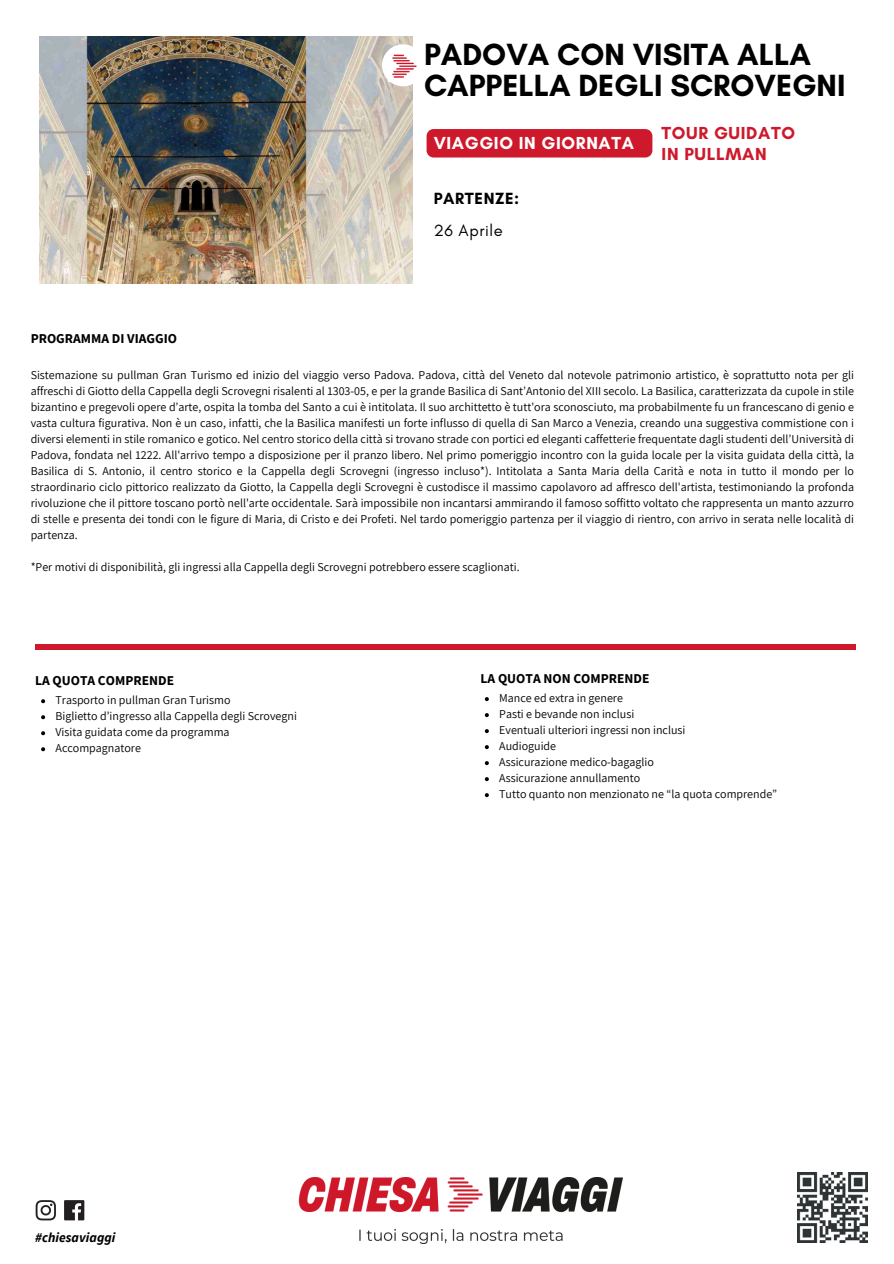
<style>
.page{position:relative;width:894px;height:1264px;background:#fff}
.page>*{position:absolute;margin:0;border:0;box-sizing:border-box;transform-origin:0 0}
.t1{font:700 31.2px/30.3px "Glacial Indifference";color:#000}
.t2{font:700 17.7px/20.2px "Glacial Indifference";letter-spacing:.035em;color:#ce192c}
.t3{font:700 17.7px "Glacial Indifference";letter-spacing:.035em;color:#fff}
.t4{font:700 16.5px "Glacial Indifference";letter-spacing:.035em;color:#000}
.t5{font:16.5px "Glacial Indifference";letter-spacing:.035em;color:#000}
.t6{font:700 13.5px "Source Sans Pro";color:#000}
.t7{font:italic 700 13.5px "Source Sans Pro";letter-spacing:.005em;color:#000}
.t8{font:12px/16px "Assistant";color:#000;text-align:justify}
</style>
<div class="page">
<div style="left:35px;top:644px;width:820px;height:5px;background:#ce192c"></div>
<img style="left:40px;top:36px;width:372px;height:248px">
<div style="left:382px;top:44px;width:42px;height:42px;background:#fff;border-radius:50%"></div>
<img style="left:388px;top:54px;width:29px;height:27px">
<img style="left:298px;top:1177px;width:324px;height:65px">
<img style="left:797px;top:1172px;width:70px;height:70px">
<img style="left:35px;top:1200px;width:50px;height:21px">
<svg style="left:41px;top:699px;width:4px;height:4px"></svg>
<svg style="left:41px;top:715px;width:4px;height:4px"></svg>
<svg style="left:41px;top:731px;width:4px;height:4px"></svg>
<svg style="left:41px;top:747px;width:4px;height:4px"></svg>
<svg style="left:484px;top:697px;width:4px;height:4px"></svg>
<svg style="left:484px;top:713px;width:4px;height:4px"></svg>
<svg style="left:484px;top:729px;width:4px;height:4px"></svg>
<svg style="left:484px;top:745px;width:4px;height:4px"></svg>
<svg style="left:484px;top:761px;width:4px;height:4px"></svg>
<svg style="left:484px;top:777px;width:4px;height:4px"></svg>
<svg style="left:484px;top:793px;width:4px;height:4px"></svg>
<div style="left:426px;top:129px;width:226px;height:28px;background:#ce192c;border-radius:7px"></div>
<h1 class="t1" style="left:424px;top:39px;width:423px">PADOVA CON VISITA ALLA<br>CAPPELLA DEGLI SCROVEGNI</h1>
<p class="t6" style="left:31px;top:329px;width:148px">PROGRAMMA DI VIAGGIO</p>
<p class="t3" style="left:433px;top:133px;width:202px">VIAGGIO IN GIORNATA</p>
<p class="t4" style="left:433px;top:188px;width:87px">PARTENZE:</p>
<p class="t5" style="left:433px;top:220px;width:71px">26 Aprile</p>
<p class="t2" style="left:661px;top:123px;width:135px">TOUR GUIDATO<br>IN PULLMAN</p>
<p class="t8" style="left:31px;top:366px;width:824px">Sistemazione su pullman Gran Turismo ed inizio del viaggio verso Padova. Padova, città del Veneto dal notevole patrimonio artistico, è soprattutto nota per gli affreschi di Giotto della Cappella degli Scrovegni risalenti al 1303-05, e per la grande Basilica di Sant’Antonio del XIII secolo. La Basilica, caratterizzata da cupole in stile bizantino e pregevoli opere d’arte, ospita la tomba del Santo a cui è intitolata. Il suo archittetto è tutt'ora sconosciuto, ma probabilmente fu un francescano di genio e vasta cultura figurativa. Non è un caso, infatti, che la Basilica manifesti un forte influsso di quella di San Marco a Venezia, creando una suggestiva commistione con i diversi elementi in stile romanico e gotico. Nel centro storico della città si trovano strade con portici ed eleganti caffetterie frequentate dagli studenti dell’Università di Padova, fondata nel 1222. All'arrivo tempo a disposizione per il pranzo libero. Nel primo pomeriggio incontro con la guida locale per la visita guidata della città, la Basilica di S. Antonio, il centro storico e la Cappella degli Scrovegni (ingresso incluso*). Intitolata a Santa Maria della Carità e nota in tutto il mondo per lo straordinario ciclo pittorico realizzato da Giotto, la Cappella degli Scrovegni è custodisce il massimo capolavoro ad affresco dell'artista, testimoniando la profonda rivoluzione che il pittore toscano portò nell'arte occidentale. Sarà impossibile non incantarsi ammirando il famoso soffitto voltato che rappresenta un manto azzurro di stelle e presenta dei tondi con le figure di Maria, di Cristo e dei Profeti. Nel tardo pomeriggio partenza per il viaggio di rientro, con arrivo in serata nelle località di partenza.</p>
<h4 class="t8" style="left:31px;top:558px;width:490px">*Per motivi di disponibilità, gli ingressi alla Cappella degli Scrovegni potrebbero essere scaglionati.</h4>
<p class="t6" style="left:35px;top:671px;width:140px">LA QUOTA COMPRENDE</p>
<p class="t6" style="left:480px;top:670px;width:170px">LA QUOTA NON COMPRENDE</p>
<h2 class="t8" style="left:55px;top:691px;width:176px">Trasporto in pullman Gran Turismo</h2>
<h2 class="t8" style="left:55px;top:707px;width:243px">Biglietto d'ingresso alla Cappella degli Scrovegni</h2>
<h2 class="t8" style="left:55px;top:723px;width:175px">Visita guidata come da programma</h2>
<h3 class="t8" style="left:55px;top:739px;width:87px">Accompagnatore</h3>
<p class="t7" style="left:35px;top:1228px;width:82px">#chiesaviaggi</p>
<p class="t8" style="left:499px;top:689px;width:125px">Mance ed extra in genere</p>
<p class="t8" style="left:499px;top:705px;width:136px">Pasti e bevande non inclusi</p>
<p class="t8" style="left:499px;top:721px;width:188px">Eventuali ulteriori ingressi non inclusi</p>
<h4 class="t8" style="left:499px;top:737px;width:58px">Audioguide</h4>
<h4 class="t8" style="left:499px;top:753px;width:156px">Assicurazione medico-bagaglio</h4>
<p class="t8" style="left:499px;top:769px;width:142px">Assicurazione annullamento</p>
<p class="t8" style="left:499px;top:785px;width:279px">Tutto quanto non menzionato ne “la quota comprende”</p>
</div>
